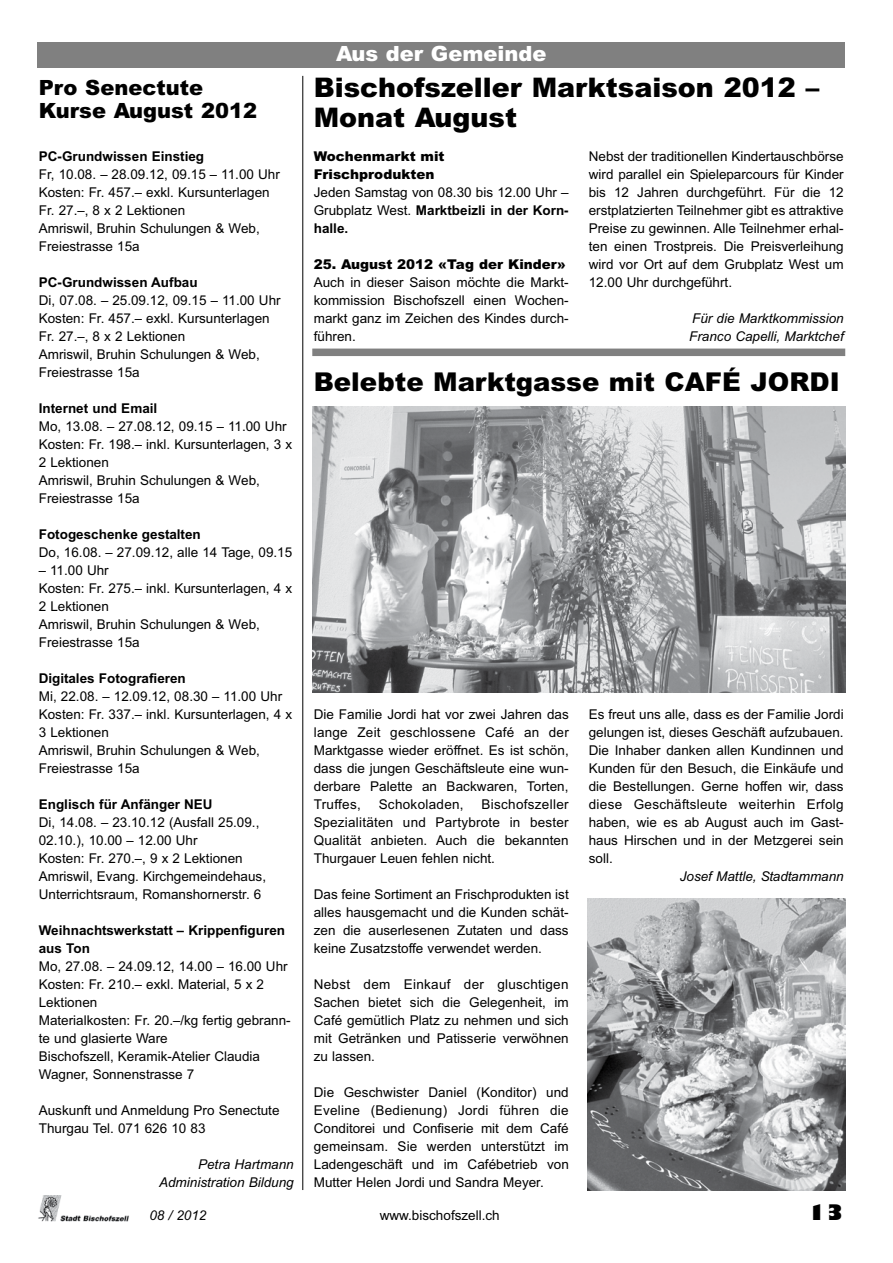
<style>
.page{position:relative;width:893px;height:1263px;background:#fff}
.page>*{position:absolute;margin:0;border:0;box-sizing:border-box;transform-origin:0 0}
.t1{font:900 27px/30px "Arial";color:#000}
.t2{font:900 25.95px "Arial";color:#000}
.t3{font:900 21px/22.5px "Arial";color:#000}
.t4{font:900 21px "Arial";color:#fff}
.t5{font:800 21px "Gill Sans";color:#000}
.t6{font:13.5px/18px "Arial";color:#000;text-align:justify}
.t7{font:700 13.5px/18px "Arial";color:#000}
.t8{font:italic 13.5px/18px "Arial";color:#000}
.t9{font:900 13.5px/18px "Arial";color:#000}
.t10{font:13.5px "Arial";letter-spacing:.02em;color:#000}
.s1{font-weight:700}
</style>
<div class="page">
<img style="left:38px;top:1195px;width:91px;height:27px">
<div style="left:37px;top:42px;width:808px;height:25px;background:#808080"></div>
<div style="left:312px;top:349px;width:533px;height:7px;background:#808080"></div>
<hr style="left:302px;top:76px;width:1px;height:1114px;background:#000">
<img style="left:312px;top:407px;width:533px;height:286px">
<img style="left:587px;top:898px;width:258px;height:292px">
<h3 class="t3" style="left:39px;top:77px;width:220px">Pro Senectute<br>Kurse August 2012</h3>
<p class="t7" style="left:39px;top:148px;width:167px">PC-Grundwissen Einstieg</p>
<p class="t6" style="left:39px;top:166px;width:243px;text-align:left">Fr, 10.08. – 28.09.12, 09.15 – 11.00 Uhr<br>Kosten: Fr. 457.– exkl. Kursunterlagen<br>Fr. 27.–, 8 x 2 Lektionen<br>Amriswil, Bruhin Schulungen &amp; Web,<br>Freiestrasse 15a</p>
<p class="t7" style="left:39px;top:274px;width:160px">PC-Grundwissen Aufbau</p>
<p class="t6" style="left:39px;top:292px;width:243px;text-align:left">Di, 07.08. – 25.09.12, 09.15 – 11.00 Uhr<br>Kosten: Fr. 457.– exkl. Kursunterlagen<br>Fr. 27.–, 8 x 2 Lektionen<br>Amriswil, Bruhin Schulungen &amp; Web,<br>Freiestrasse 15a</p>
<p class="t7" style="left:39px;top:400px;width:120px">Internet und Email</p>
<p class="t6" style="left:39px;top:418px;width:255px;text-align:left">Mo, 13.08. – 27.08.12, 09.15 – 11.00 Uhr<br>Kosten: Fr. 198.– inkl. Kursunterlagen, 3 x<br>2 Lektionen<br>Amriswil, Bruhin Schulungen &amp; Web,<br>Freiestrasse 15a</p>
<p class="t7" style="left:39px;top:526px;width:164px">Fotogeschenke gestalten</p>
<p class="t6" style="left:39px;top:544px;width:255px">Do, 16.08. – 27.09.12, alle 14 Tage, 09.15</p>
<p class="t6" style="left:39px;top:562px;width:255px;text-align:left">– 11.00 Uhr<br>Kosten: Fr. 275.– inkl. Kursunterlagen, 4 x<br>2 Lektionen<br>Amriswil, Bruhin Schulungen &amp; Web,<br>Freiestrasse 15a</p>
<p class="t7" style="left:39px;top:670px;width:149px">Digitales Fotografieren</p>
<p class="t6" style="left:39px;top:688px;width:255px;text-align:left">Mi, 22.08. – 12.09.12, 08.30 – 11.00 Uhr<br>Kosten: Fr. 337.– inkl. Kursunterlagen, 4 x<br>3 Lektionen<br>Amriswil, Bruhin Schulungen &amp; Web,<br>Freiestrasse 15a</p>
<p class="t7" style="left:39px;top:796px;width:175px">Englisch für Anfänger NEU</p>
<p class="t6" style="left:39px;top:814px;width:229px;text-align:left">Di, 14.08. – 23.10.12 (Ausfall 25.09., 02.10.), 10.00 – 12.00 Uhr<br>Kosten: Fr. 270.–, 9 x 2 Lektionen Amriswil, Evang. Kirchgemeindehaus, Unterrichtsraum, Romanshornerstr. 6</p>
<p class="t7" style="left:39px;top:922px;width:248px">Weihnachtswerkstatt – Krippenfiguren aus Ton</p>
<p class="t6" style="left:39px;top:958px;width:253px;text-align:left">Mo, 27.08. – 24.09.12, 14.00 – 16.00 Uhr<br>Kosten: Fr. 210.– exkl. Material, 5 x 2<br>Lektionen<br>Materialkosten: Fr. 20.–/kg fertig gebrann&shy;te und glasierte Ware<br>Bischofszell, Keramik-Atelier Claudia<br>Wagner, Sonnenstrasse 7</p>
<p class="t6" style="left:39px;top:1102px;width:242px">Auskunft und Anmeldung Pro Senectute<br>Thurgau Tel. 071 626 10 83</p>
<p class="t8" style="left:159px;top:1157px;width:136px;text-align:right">Petra Hartmann<br>Administration Bildung</p>
<h3 class="t4" style="left:336px;top:42px;width:212px">Aus der Gemeinde</h3>
<h1 class="t1" style="left:314px;top:72px;width:507px">Bischofszeller Marktsaison 2012 –<br>Monat August</h1>
<p class="t6" style="left:589px;top:148px;width:256px">Nebst der traditionellen Kindertauschbörse wird parallel ein Spieleparcours für Kinder bis 12 Jahren durchgeführt. Für die 12 erstplatzierten Teilnehmer gibt es attraktive Preise zu gewinnen. Alle Teilnehmer erhal&shy;ten einen Trostpreis. Die Preisverleihung wird vor Ort auf dem Grubplatz West um 12.00 Uhr durchgeführt.</p>
<p class="t8" style="left:689px;top:311px;width:156px">Für die Marktkommission<br>Franco Capelli, Marktchef</p>
<p class="t9" style="left:314px;top:148px;width:132px">Wochenmarkt mit<br>Frischprodukten</p>
<p class="t6" style="left:314px;top:184px;width:256px">Jeden Samstag von 08.30 bis 12.00 Uhr – Grubplatz West. <span class="s1">Marktbeizli in der Korn&shy;halle.</span></p>
<p class="t9" style="left:314px;top:256px;width:254px">25. August 2012 «Tag der Kinder»</p>
<p class="t6" style="left:314px;top:274px;width:256px">Auch in dieser Saison möchte die Markt&shy;kommission Bischofszell einen Wochen&shy;markt ganz im Zeichen des Kindes durch&shy;führen.</p>
<h2 class="t2" style="left:314px;top:367px;width:528px">Belebte Marktgasse mit CAFÉ JORDI</h2>
<p class="t6" style="left:314px;top:706px;width:257px">Die Familie Jordi hat vor zwei Jahren das lange Zeit geschlossene Café an der Marktgasse wieder eröffnet. Es ist schön, dass die jungen Geschäftsleute eine wun&shy;derbare Palette an Backwaren, Torten, Truffes,</p>
<p class="t6" style="left:314px;top:796px;width:257px;text-indent:168px">Bischofszeller Spezialitäten und Partybrote in bester Qualität anbieten. Auch die bekannten Thurgauer Leuen fehlen nicht.</p>
<p class="t6" style="left:314px;top:886px;width:256px">Das feine Sortiment an Frischprodukten ist alles hausgemacht und die Kunden schät&shy;zen die auserlesenen Zutaten und dass keine Zusatzstoffe verwendet werden.</p>
<p class="t6" style="left:314px;top:976px;width:256px">Nebst dem Einkauf der gluschtigen Sachen bietet sich die Gelegenheit, im Café gemütlich Platz zu nehmen und sich mit Getränken und Patisserie verwöhnen zu lassen.</p>
<p class="t6" style="left:314px;top:1084px;width:257px">Die Geschwister Daniel (Konditor) und Eveline (Bedienung) Jordi führen die Conditorei und Confiserie mit dem Café gemeinsam. Sie werden unterstützt im Ladengeschäft und im Cafébetrieb von Mutter Helen Jordi und Sandra Meyer.</p>
<p class="t10" style="left:379px;top:798px;width:87px">Schokoladen,</p>
<p class="t6" style="left:589px;top:706px;width:256px">Es freut uns alle, dass es der Familie Jordi gelungen ist, dieses Geschäft aufzubauen.<br>Die Inhaber danken allen Kundinnen und Kunden für den Besuch, die Einkäufe und die Bestellungen. Gerne hoffen wir, dass diese Geschäftsleute weiterhin Erfolg haben, wie es ab August auch im Gast&shy;haus Hirschen und in der Metzgerei sein soll.</p>
<p class="t8" style="left:680px;top:869px;width:165px">Josef Mattle, Stadtammann</p>
<p class="t8" style="left:149px;top:1207px;width:59px">08 / 2012</p>
<p class="t6" style="left:380px;top:1206px;width:122px">www.bischofszell.ch</p>
<h3 class="t5" style="left:808px;top:1200px;width:37px">13</h3>
</div>
